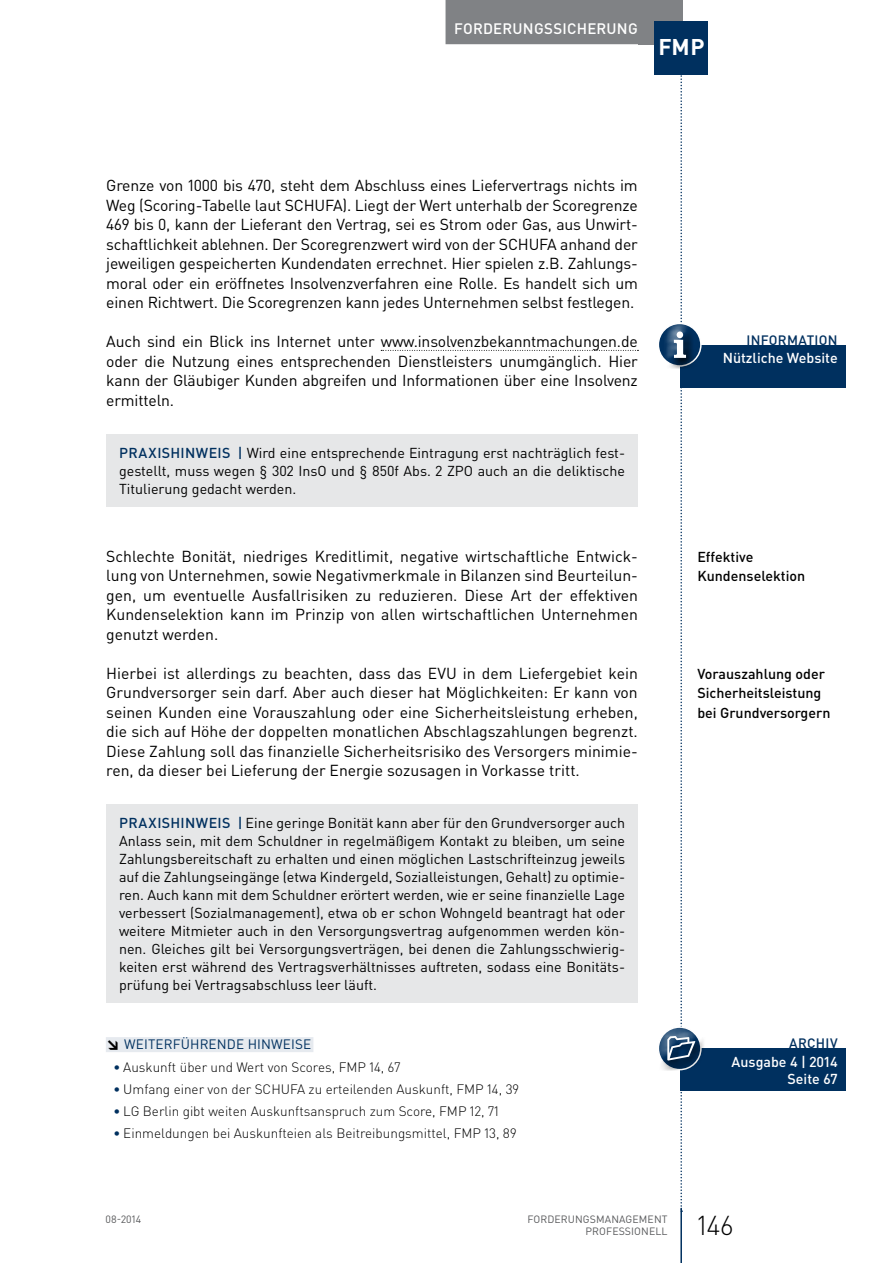
<style>
.page{position:relative;width:893px;height:1263px;background:#fff}
.page>*{position:absolute;margin:0;border:0;box-sizing:border-box;transform-origin:0 0}
.t1{font:300 27px "DIN Pro";color:#000}
.t2{font:700 22.5px "DIN Pro";color:#fff}
.t3{font:15.75px/19.5px "DIN Pro";letter-spacing:-.01em;color:#000;text-align:justify}
.t4{font:500 15px "DIN Pro";letter-spacing:.015em;color:#fff}
.t5{font:14.25px/18px "DIN Pro";color:#000;text-align:justify}
.t6{font:500 14.25px/19.5px "DIN Pro";color:#000}
.t7{font:500 14.25px/17.2px "DIN Pro";color:#fff;text-align:right}
.t8{font:500 14.25px "DIN Pro";letter-spacing:.035em;color:#00305f}
.t9{font:300 13.5px "DIN Pro";color:#000}
.t10{font:13.5px "DIN Pro";letter-spacing:.01em;color:#00305f}
.t11{font:500 13.5px "DIN Pro";letter-spacing:.03em;color:#00305f}
.t12{font:10.5px/12.8px "DIN Pro";letter-spacing:.01em;color:#58595b;text-align:right}
.s1{font-weight:500;color:#00305f}
.s2{font-weight:900;color:#000}
</style>
<div class="page">
<div style="left:638px;top:0;width:44px;height:44px;background:#808285"></div>
<hr style="left:680px;top:1208px;width:2px;height:55px;background:#00305f">
<div style="left:446px;top:0;width:200px;height:44px;background:#808285"></div>
<div style="left:655px;top:21px;width:53px;height:53px;background:#00305f"></div>
<svg style="left:381px;top:350px;width:257px;height:1px"></svg>
<div style="left:106px;top:1037px;width:207px;height:15px;background:#e6eaef"></div>
<div style="left:106px;top:434px;width:532px;height:72px;background:#e6e7e8"></div>
<div style="left:106px;top:804px;width:532px;height:199px;background:#e6e7e8"></div>
<div style="left:680px;top:345px;width:166px;height:43px;background:#00305f"></div>
<svg style="left:658px;top:323px;width:43px;height:43px"></svg>
<div style="left:658px;top:323px;width:44px;height:44px;border:2px solid #fff;border-radius:50%"></div>
<div style="left:663px;top:321px;width:32px;height:44px;background:#fff;opacity:.75"></div>
<div style="left:665px;top:325px;width:32px;height:44px;background:#000;opacity:.75"></div>
<div style="left:680px;top:1048px;width:166px;height:43px;background:#00305f"></div>
<div style="left:659px;top:1033px;width:47px;height:38px;background:#000;opacity:.75"></div>
<svg style="left:667px;top:0;width:28px;height:1212px"></svg>
<p class="t4" style="left:454px;top:18px;width:185px">Forderungssicherung</p>
<h2 class="t2" style="left:658px;top:32px;width:48px">FMP</h2>
<p class="t3" style="left:106px;top:175px;width:533px">Grenze von 1000 bis 470, steht dem Abschluss eines Liefervertrags nichts im Weg (Scoring-Tabelle laut SCHUFA). Liegt der Wert unterhalb der Scoregrenze 469 bis 0, kann der Lieferant den Vertrag, sei es Strom oder Gas, aus Unwirt&shy;schaftlichkeit ablehnen. Der Scoregrenzwert wird von der SCHUFA anhand der jeweiligen gespeicherten Kundendaten errechnet. Hier spielen z.B. Zahlungs&shy;moral oder ein eröffnetes Insolvenzverfahren eine Rolle. Es handelt sich um einen Richtwert. Die Scoregrenzen kann jedes Unternehmen selbst festlegen.</p>
<p class="t3" style="left:106px;top:331px;width:533px">Auch sind ein Blick ins Internet unter www.insolvenzbekanntmachungen.de oder die Nutzung eines entsprechenden Dienstleisters unumgänglich. Hier kann der Gläubiger Kunden abgreifen und Informationen über eine Insolvenz ermitteln.</p>
<p class="t5" style="left:119px;top:443px;width:508px;text-indent:119px"><span class="s1">|</span> Wird eine entsprechende Eintragung erst nachträglich fest&shy;gestellt, muss wegen § 302 InsO und § 850f Abs. 2 ZPO auch an die deliktische Titulierung gedacht werden.</p>
<p class="t8" style="left:119px;top:443px;width:47px">PRAXISHIN</p>
<p class="t8" style="left:196px;top:443px;width:20px">WEIS</p>
<p class="t3" style="left:106px;top:546px;width:533px">Schlechte Bonität, niedriges Kreditlimit, negative wirtschaftliche Entwick&shy;lung von Unternehmen, sowie Negativmerkmale in Bilanzen sind Beurteilun&shy;gen, um eventuelle Ausfallrisiken zu reduzieren. Diese Art der effektiven Kundenselektion kann im Prinzip von allen wirtschaftlichen Unternehmen genutzt werden.</p>
<p class="t3" style="left:106px;top:663px;width:533px">Hierbei ist allerdings zu beachten, dass das EVU in dem Liefergebiet kein Grundversorger sein darf. Aber auch dieser hat Möglichkeiten: Er kann von seinen Kunden eine Vorauszahlung oder eine Sicherheitsleistung erheben, die sich auf Höhe der doppelten monatlichen Abschlagszahlungen begrenzt.<br>Diese Zahlung soll das finanzielle Sicherheitsrisiko des Versorgers minimie&shy;ren, da dieser bei Lieferung der Energie sozusagen in Vorkasse tritt.</p>
<p class="t8" style="left:119px;top:813px;width:47px">PRAXISHIN</p>
<p class="t8" style="left:196px;top:813px;width:20px">WEIS</p>
<p class="t5" style="left:119px;top:813px;width:508px;text-indent:119px"><span class="s1">|</span> Eine geringe Bonität kann aber für den Grundversorger auch Anlass sein, mit dem Schuldner in regelmäßigem Kontakt zu bleiben, um seine Zahlungsbereitschaft zu erhalten und einen möglichen Lastschrifteinzug jeweils auf die Zahlungseingänge (etwa Kindergeld, Sozialleistungen, Gehalt) zu optimie&shy;ren. Auch kann mit dem Schuldner erörtert werden, wie er seine finanzielle Lage verbessert (Sozialmanagement), etwa ob er schon Wohngeld beantragt hat oder weitere Mitmieter auch in den Versorgungsvertrag aufgenommen werden kön&shy;nen. Gleiches gilt bei Versorgungsverträgen, bei denen die Zahlungsschwierig&shy;keiten erst während des Vertragsverhältnisses auftreten, sodass eine Bonitäts&shy;prüfung bei Vertragsabschluss leer läuft.</p>
<p class="t10" style="left:106px;top:1035px;width:206px"><span class="s2">↘</span> WEITERFÜHRENDE HINWEISE</p>
<p class="t9" style="left:114px;top:1057px;width:288px"><span class="s1">•</span> Auskunft über und Wert von Scores, FMP 14, 67</p>
<p class="t9" style="left:114px;top:1080px;width:407px"><span class="s1">•</span> Umfang einer von der SCHUFA zu erteilenden Auskunft, FMP 14, 39</p>
<p class="t9" style="left:114px;top:1102px;width:387px"><span class="s1">•</span> LG Berlin gibt weiten Auskunftsanspruch zum Score, FMP 12, 71</p>
<p class="t9" style="left:114px;top:1124px;width:404px"><span class="s1">•</span> Einmeldungen bei Auskunfteien als Beitreibungsmittel, FMP 13, 89</p>
<p class="t11" style="left:746px;top:331px;width:76px">IN FORMATION</p>
<p class="t7" style="left:723px;top:349px;width:116px">N ützliche Website</p>
<p class="t6" style="left:697px;top:546px;width:109px">Effektive<br>Kundenselektion</p>
<p class="t6" style="left:697px;top:663px;width:135px">Vorauszahlung oder<br>Sicherheitsleistung bei Grundversorgern</p>
<p class="t11" style="left:789px;top:1034px;width:18px">ARCHI</p>
<p class="t11" style="left:830px;top:1034px;width:9px">V</p>
<p class="t7" style="left:731px;top:1053px;width:108px">Ausgabe 4 | 2014<br>Seite 67</p>
<p class="t12" style="left:106px;top:1212px;width:37px">08-2014</p>
<p class="t12" style="left:527px;top:1212px;width:142px">FORDERUNGSMANAGEMENT<br>PROFESSIONELL</p>
<h1 class="t1" style="left:697px;top:1207px;width:37px">146</h1>
</div>
